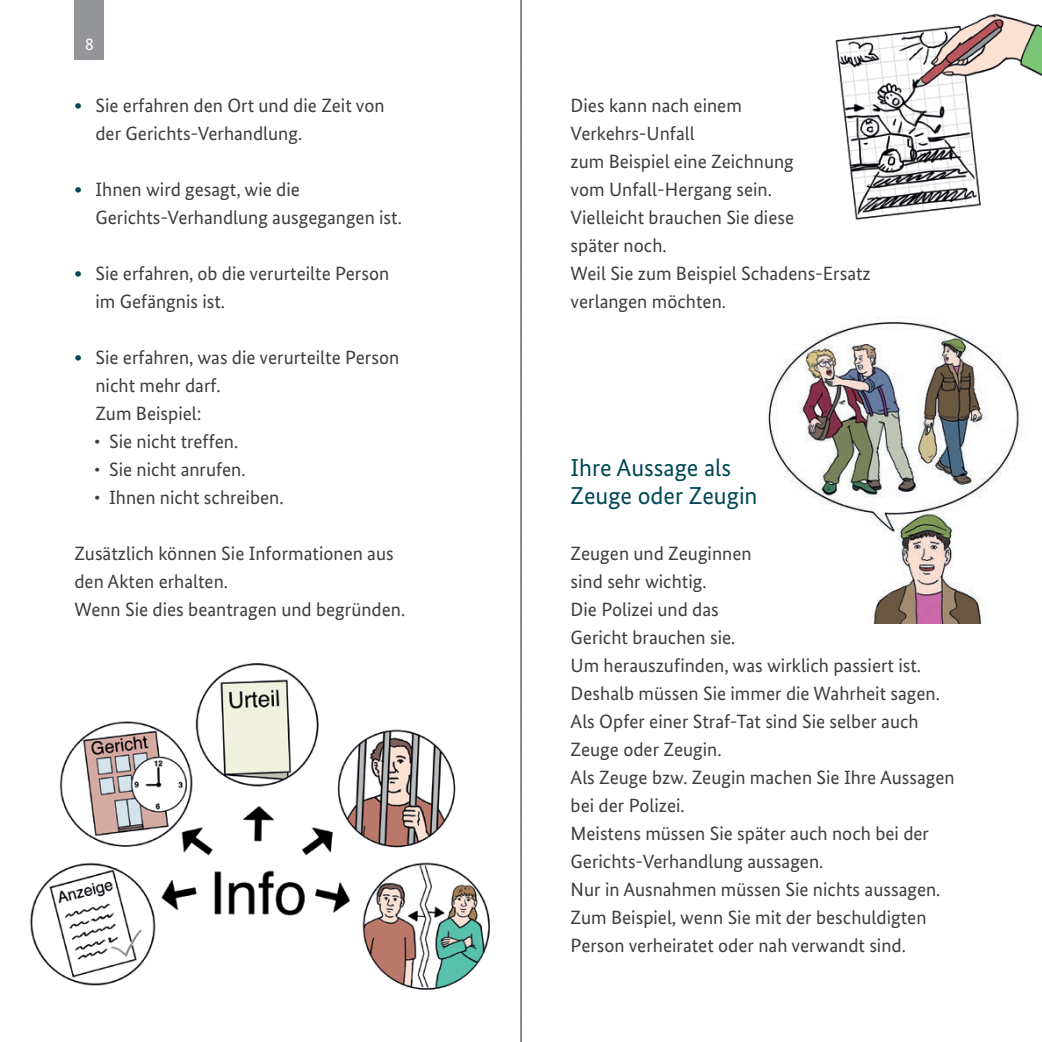
<style>
.page{position:relative;width:1042px;height:1042px;background:#fff}
.page>*{position:absolute;margin:0;border:0;box-sizing:border-box;transform-origin:0 0}
.t1{font:24.5px/28px "Bundes Sans";color:#004855}
.t2{font:19.25px/28px "Bundes Sans";color:#3e3e3f}
.t3{font:17.32px "Bundes Sans";color:#fff}
.s1{font-weight:700;color:#004855}
.s2{font-family:"Bundes Serif"}
</style>
<div class="page">
<div style="left:74px;top:0;width:30px;height:60px;background:#939598"></div>
<svg style="left:521px;top:0;width:1px;height:1042px"></svg>
<img style="left:30px;top:663px;width:460px;height:327px">
<img style="left:835px;top:13px;width:207px;height:207px">
<img style="left:766px;top:321px;width:256px;height:303px">
<p class="t3" style="left:85px;top:34px;width:10px">8</p>
<p class="t2" style="left:95px;top:91px;width:291px;text-indent:-21px"><span class="s1">•</span> Sie erfahren den Ort und die Zeit von der Gerichts-Verhandlung.</p>
<p class="t2" style="left:95px;top:175px;width:308px;text-indent:-21px"><span class="s1">•</span> Ihnen wird gesagt, wie die<br>Gerichts-Verhandlung ausgegangen ist.</p>
<p class="t2" style="left:95px;top:259px;width:295px;text-indent:-21px"><span class="s1">•</span> Sie erfahren, ob die verurteilte Person im Gefängnis ist.</p>
<p class="t2" style="left:95px;top:343px;width:305px;text-indent:-21px"><span class="s1">•</span> Sie erfahren, was die verurteilte Person nicht mehr darf.</p>
<p class="t2" style="left:95px;top:399px;width:108px">Zum Beispiel:</p>
<p class="t2" style="left:94px;top:427px;width:145px"><span class="s2">∙</span> Sie nicht treffen.</p>
<p class="t2" style="left:94px;top:455px;width:153px"><span class="s2">∙</span> Sie nicht anrufen.</p>
<p class="t2" style="left:94px;top:483px;width:191px"><span class="s2">∙</span> Ihnen nicht schreiben.</p>
<p class="t2" style="left:74px;top:539px;width:321px">Zusätzlich können Sie Informationen aus den Akten erhalten.</p>
<p class="t2" style="left:74px;top:596px;width:332px">Wenn Sie dies beantragen und begründen.</p>
<p class="t2" style="left:570px;top:91px;width:225px">Dies kann nach einem<br>Verkehrs-Unfall<br>zum Beispiel eine Zeichnung vom Unfall-Hergang sein.</p>
<p class="t2" style="left:570px;top:203px;width:225px">Vielleicht brauchen Sie diese später noch.</p>
<p class="t2" style="left:570px;top:259px;width:302px">Weil Sie zum Beispiel Schadens-Ersatz verlangen möchten.</p>
<h2 class="t1" style="left:570px;top:454px;width:188px">Ihre Aussage als<br>Zeuge oder Zeugin</h2>
<p class="t2" style="left:570px;top:539px;width:182px">Zeugen und Zeuginnen sind sehr wichtig.</p>
<p class="t2" style="left:570px;top:595px;width:166px">Die Polizei und das<br>Gericht brauchen sie.</p>
<p class="t2" style="left:570px;top:651px;width:352px">Um herauszufinden, was wirklich passiert ist.</p>
<p class="t2" style="left:570px;top:679px;width:371px">Deshalb müssen Sie immer die Wahrheit sagen.</p>
<p class="t2" style="left:570px;top:707px;width:350px">Als Opfer einer Straf-Tat sind Sie selber auch<br>Zeuge oder Zeugin.</p>
<p class="t2" style="left:570px;top:763px;width:386px">Als Zeuge bzw. Zeugin machen Sie Ihre Aussagen bei der Polizei.</p>
<p class="t2" style="left:570px;top:820px;width:360px">Meistens müssen Sie später auch noch bei der<br>Gerichts-Verhandlung aussagen.</p>
<p class="t2" style="left:570px;top:876px;width:371px">Nur in Ausnahmen müssen Sie nichts aussagen.</p>
<p class="t2" style="left:570px;top:904px;width:357px">Zum Beispiel, wenn Sie mit der beschuldigten<br>Person verheiratet oder nah verwandt sind.</p>
</div>
